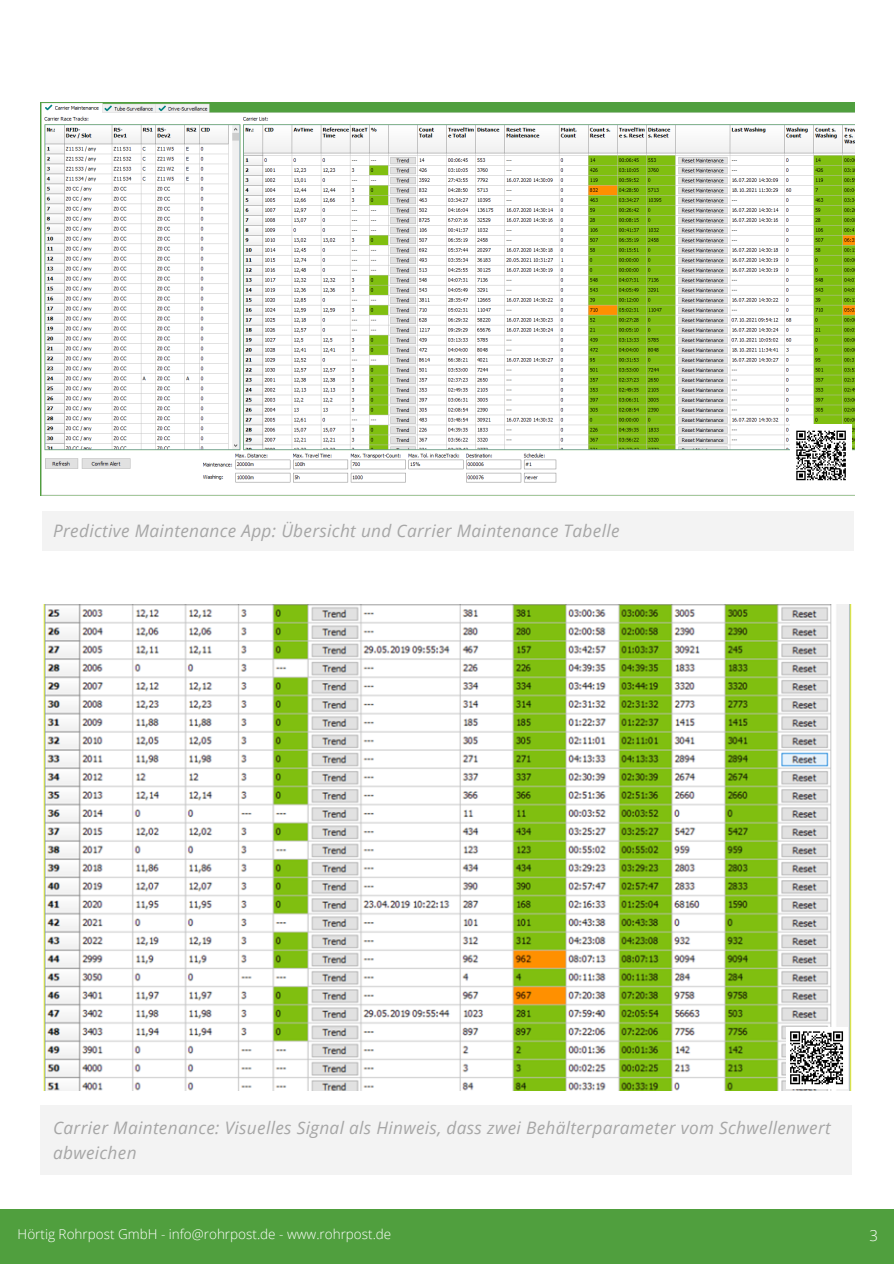
<style>
.page{position:relative;width:894px;height:1264px;background:#fff}
.page>*{position:absolute;margin:0;border:0;box-sizing:border-box;transform-origin:0 0}
.t1{font:italic 17.25px/24.8px "Open Sans";letter-spacing:.02em;color:#a6a6a6}
.t2{font:300 15px "Open Sans";color:#fff}
.t3{font:300 13.5px "Open Sans";color:#fff}
</style>
<div class="page">
<div style="left:0;top:1209px;width:893px;height:54px;background:#509f3e"></div>
<div style="left:42px;top:511px;width:811px;height:40px;background:#f3f3f3"></div>
<img style="left:41px;top:102px;width:813px;height:393px">
<img style="left:43px;top:604px;width:809px;height:485px">
<div style="left:40px;top:1104px;width:811px;height:70px;background:#f3f3f3"></div>
<div style="left:785px;top:1027px;width:62px;height:61px;background:#fff"></div>
<svg style="left:790px;top:1031px;width:52px;height:53px"></svg>
<div style="left:789px;top:424px;width:62px;height:62px;background:#fff"></div>
<svg style="left:796px;top:430px;width:49px;height:50px"></svg>
<p class="t1" style="left:53px;top:518px;width:568px">Predictive Maintenance App: Übersicht und Carrier Maintenance Tabelle</p>
<p class="t1" style="left:53px;top:1114px;width:779px">Carrier Maintenance: Visuelles Signal als Hinweis, dass zwei Behälterparameter vom Schwellenwert abweichen</p>
<p class="t3" style="left:18px;top:1224px;width:375px">Hörtig Rohrpost GmbH - info@rohrpost.de - www.rohrpost.de</p>
<p class="t2" style="left:869px;top:1225px;width:10px">3</p>
</div>
